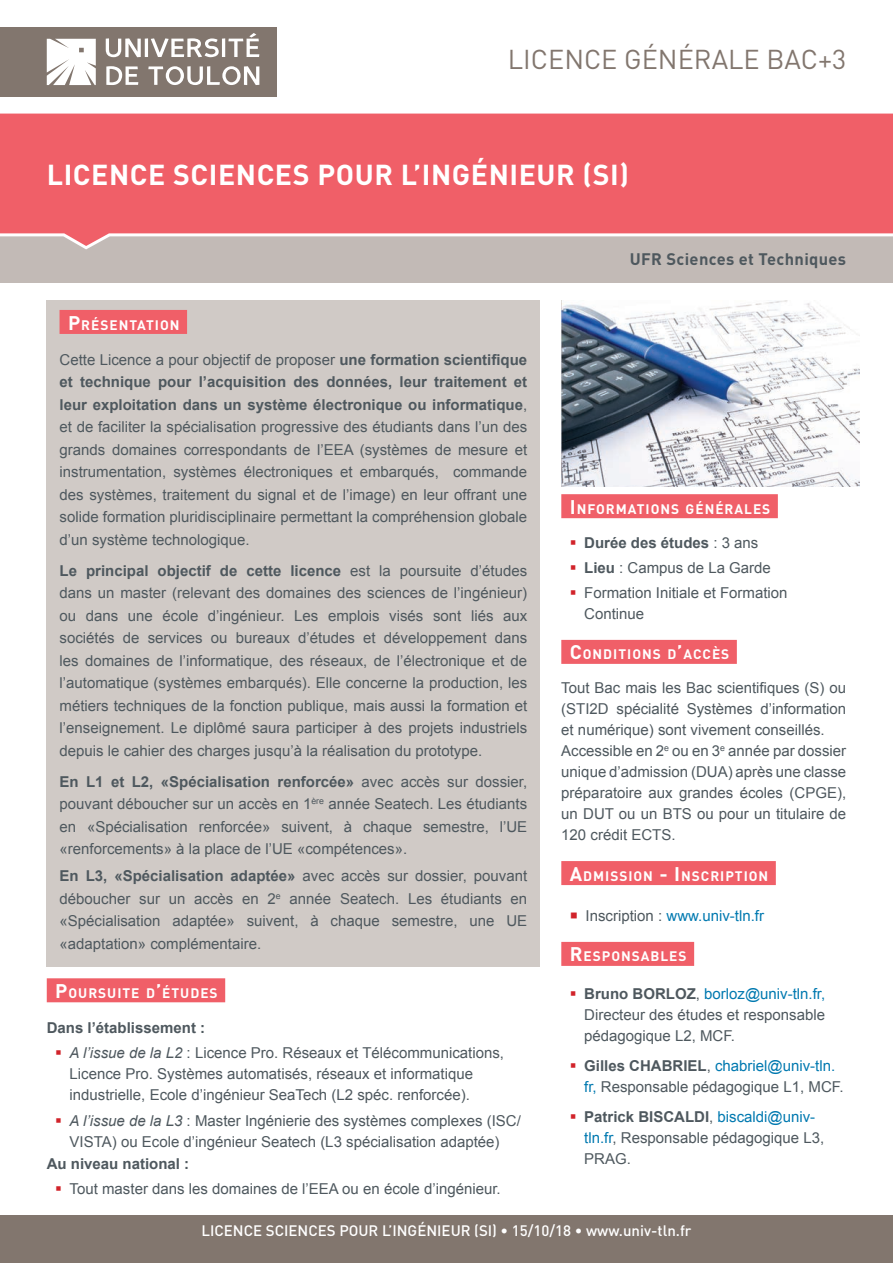
<style>
.page{position:relative;width:893px;height:1263px;background:#fff}
.page>*{position:absolute;margin:0;border:0;box-sizing:border-box;transform-origin:0 0}
.t1{font:700 28.5px "DIN";letter-spacing:.02em;color:#fff}
.t2{font:27px "DIN";color:#82766e}
.t3{font:700 16.5px "DIN";letter-spacing:.02em;color:#4e585e}
.t4{font:15px/22.5px "Arial";color:#4e585e}
.t5{font:500 15px "DIN";color:#fff}
.t6{font:15px "Arial";color:#0079b0}
.t7{font:700 15px "Arial";color:#4e585e}
.t8{font:700 13.65px "DIN";letter-spacing:.07em;color:#fff}
.s1{font-size:19.5px}
.s2{font-weight:700}
.s3{font-style:italic}
.s4{color:#4e585e}
.s5{color:#0079b0}
</style>
<div class="page">
<div style="left:0;top:223px;width:893px;height:60px;background:#c2bab6"></div>
<svg style="left:0;top:113px;width:893px;height:137px;background:#eb6c73"></svg>
<div style="left:0;top:1215px;width:893px;height:48px;background:#82766e"></div>
<div style="left:0;top:27px;width:277px;height:69px;background:#82766e"></div>
<svg style="left:47px;top:39px;width:49px;height:46px;background:#f3f2f1"></svg>
<svg style="left:106px;top:38px;width:35px;height:19px"></svg>
<hr style="left:145px;top:38px;width:3px;height:19px;background:#fff">
<svg style="left:151px;top:38px;width:68px;height:19px"></svg>
<hr style="left:222px;top:38px;width:3px;height:19px;background:#fff">
<svg style="left:228px;top:33px;width:31px;height:24px"></svg>
<svg style="left:106px;top:66px;width:32px;height:19px"></svg>
<svg style="left:148px;top:66px;width:111px;height:19px"></svg>
<div style="left:47px;top:300px;width:493px;height:667px;background:#d0cac6"></div>
<div style="left:60px;top:310px;width:127px;height:24px;background:#f05f68"></div>
<div style="left:47px;top:978px;width:178px;height:24px;background:#f05f68"></div>
<div style="left:561px;top:494px;width:217px;height:24px;background:#f05f68"></div>
<div style="left:561px;top:640px;width:176px;height:24px;background:#f05f68"></div>
<div style="left:561px;top:861px;width:215px;height:24px;background:#f05f68"></div>
<div style="left:561px;top:942px;width:133px;height:24px;background:#f05f68"></div>
<img style="left:561px;top:300px;width:298px;height:187px">
<h2 class="t2" style="left:508px;top:43px;width:340px">LICENCE GÉNÉRALE BAC+3</h2>
<h1 class="t1" style="left:47px;top:156px;width:584px">LICENCE SCIENCES POUR L’INGÉNIEUR (SI)</h1>
<p class="t8" style="left:68px;top:316px;width:113px"><span class="s1">P</span>RÉSENTATION</p>
<p class="t4" style="left:60px;top:348px;width:469px;text-align:justify">Cette Licence a pour objectif de proposer <span class="s2">une formation scientifique et technique pour l’acquisition des données, leur traitement et leur exploitation dans un système électronique ou informatique</span>, et de faciliter la spécialisation progressive des étudiants dans l’un des grands domaines correspondants de l’EEA (systèmes de mesure et instrumentation, systèmes électroniques et embarqués, commande des systèmes, traitement du signal et de l’image) en leur offrant une solide formation pluridisciplinaire permettant la compréhension globale d’un système technologique.</p>
<p class="t4" style="left:60px;top:559px;width:469px;text-align:justify"><span class="s2">Le principal objectif de cette licence</span> est la poursuite d’études dans un master (relevant des domaines des sciences de l’ingénieur) ou dans une école d’ingénieur. Les emplois visés sont liés aux sociétés de services ou bureaux d’études et développement dans les domaines de l’informatique, des réseaux, de l’électronique et de l’automatique (systèmes embarqués). Elle concerne la production, les métiers techniques de la fonction publique, mais aussi la formation et l’enseignement. Le diplômé saura participer à des projets industriels depuis le cahier des charges jusqu’à la réalisation du prototype.</p>
<p class="t4" style="left:60px;top:770px;width:469px;text-align:justify"><span class="s2">En L1 et L2, «Spécialisation renforcée»</span> avec accès sur dossier, pouvant déboucher sur un accès en 1<sup>ère</sup> année Seatech. Les étudiants en «Spécialisation renforcée» suivent, à chaque semestre, l’UE «renforcements» à la place de l’UE «compétences».</p>
<p class="t4" style="left:60px;top:865px;width:469px;text-align:justify"><span class="s2">En L3, «Spécialisation adaptée»</span> avec accès sur dossier, pouvant déboucher sur un accès en 2<sup>e</sup> année Seatech. Les étudiants en «Spécialisation adaptée» suivent, à chaque semestre, une UE «adaptation» complémentaire.</p>
<p class="t8" style="left:55px;top:984px;width:164px"><span class="s1">P</span>OURSUITE D<span class="s1">’</span>ÉTUDES</p>
<p class="t4" style="left:70px;top:1015px;width:436px;line-height:25.2px;text-indent:-23px"><span class="s2">Dans l’établissement :<br></span><span class="s3">A l’issue de la L2</span> : Licence Pro. Réseaux et Télécommunications,</p>
<p class="t4" style="left:70px;top:1064px;width:405px;line-height:21px">Licence Pro. Systèmes automatisés, réseaux et informatique industrielle, Ecole d’ingénieur SeaTech (L2 spéc. renforcée).</p>
<p class="t4" style="left:70px;top:1110px;width:453px;line-height:21px"><span class="s3">A l’issue de la L3</span> : Master Ingénierie des systèmes complexes (ISC/<br>VISTA) ou Ecole d’ingénieur Seatech (L3 spécialisation adaptée)</p>
<p class="t7" style="left:47px;top:1154px;width:144px">Au niveau national :</p>
<p class="t4" style="left:70px;top:1178px;width:433px">Tout master dans les domaines de l’EEA ou en école d’ingénieur.</p>
<p class="t3" style="left:630px;top:248px;width:218px">UFR Sciences et Techniques</p>
<p class="t8" style="left:570px;top:500px;width:202px"><span class="s1">I</span> NFORMATIONS GÉNÉRALES</p>
<p class="t4" style="left:584px;top:530px;width:205px;line-height:25.2px"><span class="s2">Durée des études</span> : 3 ans<br><span class="s2">Lieu</span> : Campus de La Garde<br>Formation Initiale et Formation</p>
<p class="t4" style="left:584px;top:603px;width:62px">Continue</p>
<p class="t8" style="left:570px;top:646px;width:161px"><span class="s1">C</span>ONDITIONS D<span class="s1">’</span>ACCÈS</p>
<p class="t4" style="left:561px;top:678px;width:286px;line-height:21px">Tout Bac mais les Bac scientifiques (S) ou (STI2D spécialité Systèmes d’information et numérique) sont vivement conseillés.<br>Accessible en 2<sup>e</sup> ou en 3<sup>e</sup> année par dossier unique d’admission (DUA) après une classe préparatoire aux grandes écoles (CPGE), un DUT ou un BTS ou pour un titulaire de 120 crédit ECTS.</p>
<p class="t8" style="left:570px;top:867px;width:200px"><span class="s1">A</span>DMISSION <span class="s1">- I</span> NSCRIPTION</p>
<p class="t6" style="left:586px;top:906px;width:180px"><span class="s4">Inscription :</span> www.univ-tln.fr</p>
<p class="t8" style="left:570px;top:947px;width:118px"><span class="s1">R</span>ESPONSABLES</p>
<p class="t4" style="left:584px;top:984px;width:243px;line-height:21px;text-align:justify"><span class="s2">Bruno BORLOZ</span>, <span class="s5">borloz@univ-tln.fr, </span>Directeur des études et responsable pédagogique L2, MCF.</p>
<p class="t4" style="left:584px;top:1055px;width:261px;line-height:21px"><span class="s2">Gilles CHABRIEL</span>, <span class="s5">chabriel@univ-tln. fr,</span> Responsable pédagogique L1, MCF.</p>
<p class="t4" style="left:584px;top:1106px;width:242px;line-height:21px"><span class="s2">Patrick BISCALDI</span>, <span class="s5">biscaldi@univ&shy;tln.fr</span>, Responsable pédagogique L3,<br>PRAG.</p>
<p class="t5" style="left:201px;top:1221px;width:492px">LICENCE SCIENCES POUR L’I NGÉNIEUR (SI) • 15/10/18 • WWW.UNIV-TLN.FR</p>
</div>
